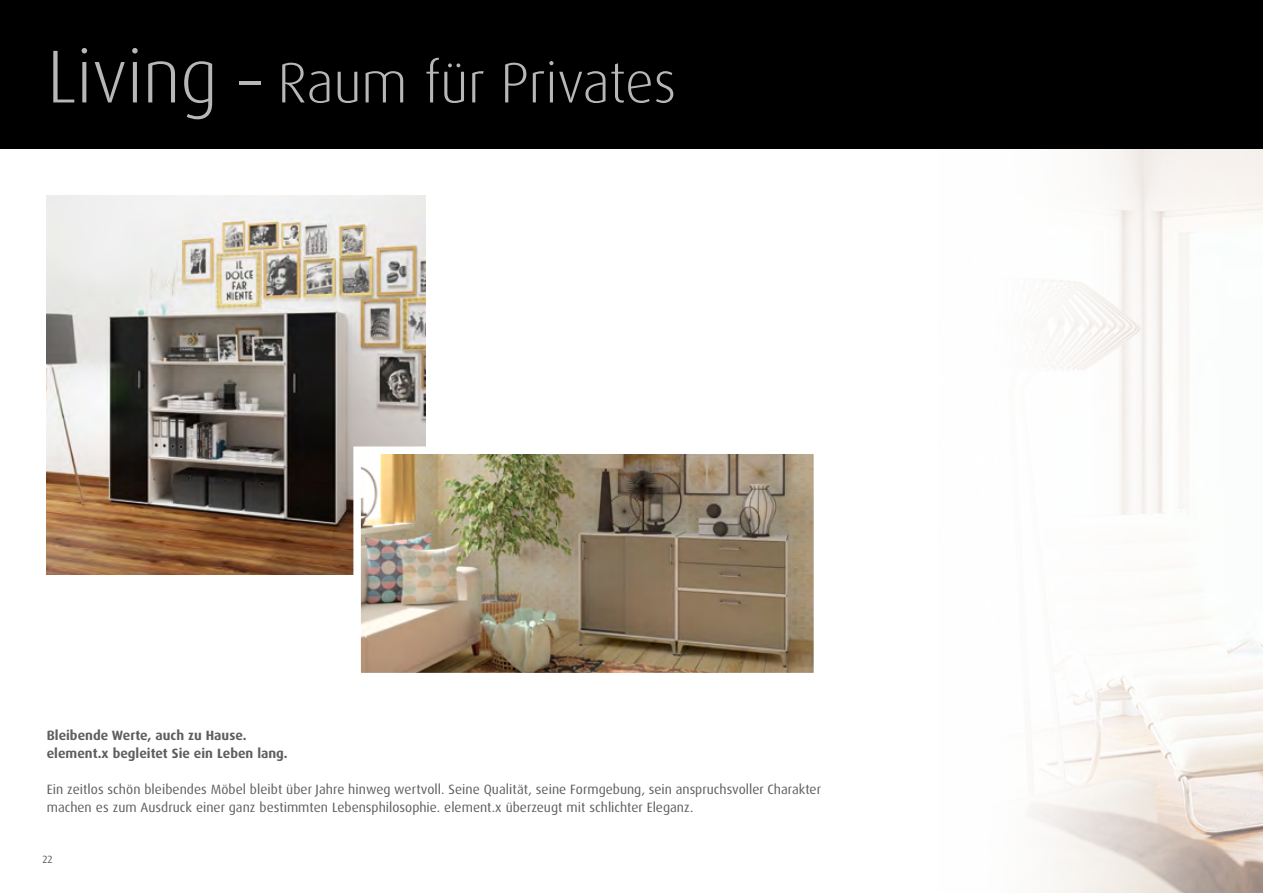
<style>
.page{position:relative;width:1263px;height:893px;background:#fff}
.page>*{position:absolute;margin:0;border:0;box-sizing:border-box;transform-origin:0 0}
.t1{font:300 57px "Dax OT";letter-spacing:-.01em;color:#b6b7b8}
.t2{font:13.5px/18px "Dax OT";color:#5e5e5d}
.t3{font:700 13.5px/18px "Dax OT";color:#5e5e5d}
.t4{font:10.5px "Dax OT";color:#5e5e5d}
.s1{font-size:75px}
.s2{font-weight:400}
</style>
<div class="page">
<img style="left:1216px;top:638px;width:47px;height:255px">
<div style="left:1216px;top:149px;width:47px;height:65px;background:#f7f3ee"></div>
<div style="left:0;top:0;width:1263px;height:149px;background:#000"></div>
<img style="left:47px;top:196px;width:378px;height:378px">
<img style="left:362px;top:455px;width:450px;height:216px">
<div style="left:353px;top:446px;width:468px;height:234px;border:8px solid #fff"></div>
<h1 class="t1" style="left:47px;top:47px;width:631px"><span class="s1">Living</span> <span class="s2">–</span> Raum für Privates</h1>
<p class="t3" style="left:47px;top:727px;width:242px">Bleibende Werte, auch zu Hause. element.x begleitet Sie ein Leben lang.</p>
<p class="t2" style="left:47px;top:781px;width:776px">Ein zeitlos schön bleibendes Möbel bleibt über Jahre hinweg wertvoll. Seine Qualität, seine Formgebung, sein anspruchsvoller Charakter machen es zum Ausdruck einer ganz bestimmten Lebensphilosophie. element.x überzeugt mit schlichter Eleganz.</p>
<p class="t4" style="left:43px;top:853px;width:12px">22</p>
</div>
